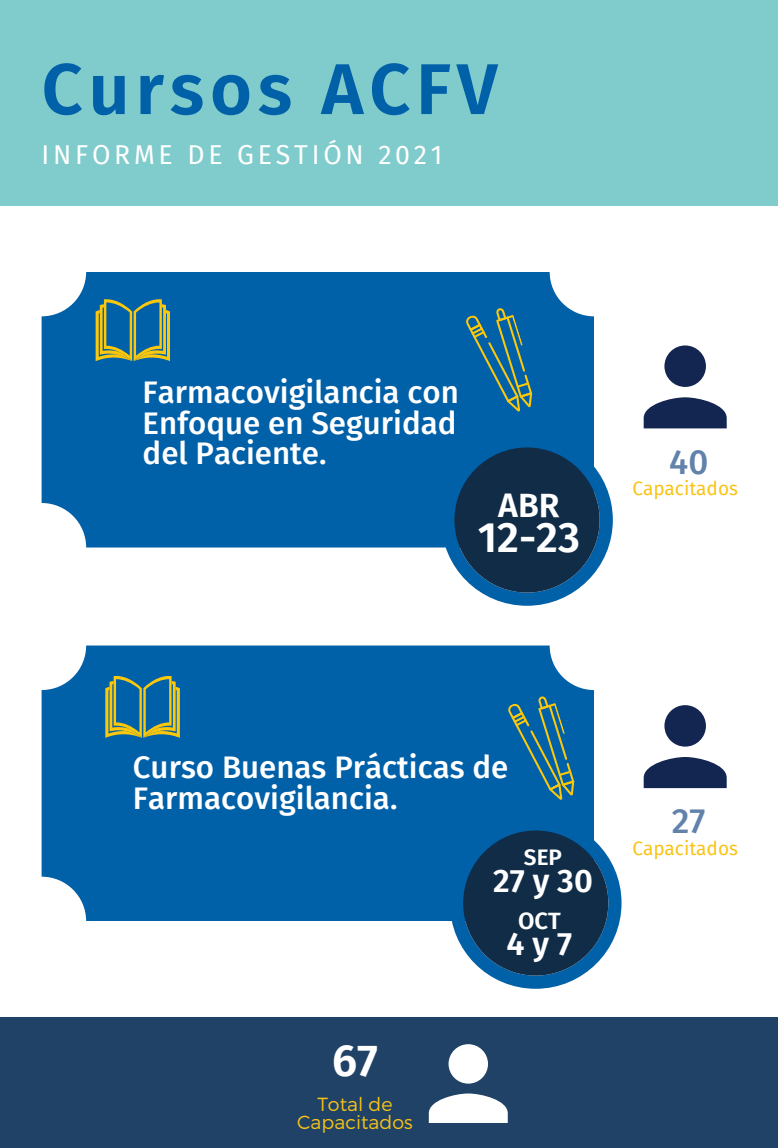
<style>
.page{position:relative;width:778px;height:1148px;background:#fff}
.page>*{position:absolute;margin:0;border:0;box-sizing:border-box;transform-origin:0 0}
.t1{font:600 71.88px "Fira Sans";letter-spacing:.08em;color:#0060a8}
.t2{font:600 45px "Fira Sans";color:#fff}
.t3{font:600 42.5px "Fira Sans";color:#fff}
.t4{font:500 34.75px "Fira Sans";color:#6182ab}
.t5{font:600 33.75px "Fira Sans";color:#fff}
.t6{font:600 32.5px "Fira Sans";letter-spacing:.12em;color:#fff}
.t7{font:500 31.25px/31px "Fira Sans";color:#fff;text-align:justify}
.t8{font:26.62px "Fira Sans";letter-spacing:.14em;color:#fff}
.t9{font:600 23.75px "Fira Sans";color:#fff}
.t10{font:600 22.5px "Fira Sans";color:#fff}
.t11{font:19px "Fira Sans";color:#f9c316}
.t12{font:300 19px/17.8px "Montserrat";color:#f9c316;text-align:center}
</style>
<div class="page">
<div style="left:0;top:1017px;width:777px;height:130px;background:#1f4266"></div>
<div style="left:0;top:0;width:777px;height:206px;background:#80cbcb"></div>
<svg style="left:428px;top:1044px;width:79px;height:78px"></svg>
<div style="left:42px;top:645px;width:552px;height:276px;background:#0060a8;border-radius:45px"></div>
<div style="left:42px;top:272px;width:552px;height:275px;background:#0060a8;border-radius:45px"></div>
<svg style="left:643px;top:345px;width:83px;height:83px"></svg>
<svg style="left:508px;top:696px;width:67px;height:104px"></svg>
<svg style="left:105px;top:675px;width:74px;height:63px"></svg>
<svg style="left:96px;top:299px;width:74px;height:62px"></svg>
<svg style="left:466px;top:308px;width:67px;height:104px"></svg>
<svg style="left:643px;top:705px;width:83px;height:83px"></svg>
<svg style="left:441px;top:449px;width:171px;height:157px"></svg>
<div style="left:454px;top:447px;width:145px;height:145px;background:#112c47;border-radius:50%"></div>
<svg style="left:452px;top:840px;width:169px;height:148px"></svg>
<div style="left:463px;top:830px;width:145px;height:145px;background:#112c47;border-radius:50%"></div>
<p class="t1" style="left:42px;top:47px;width:457px">Cursos ACFV</p>
<h2 class="t8" style="left:42px;top:139px;width:402px">INFORME DE GESTIÓN 2021</h2>
<p class="t7" style="left:142px;top:376px;width:317px">Farmacovigilancia con Enfoque en Seguridad del Paciente.</p>
<p class="t5" style="left:498px;top:485px;width:63px">ABR</p>
<p class="t3" style="left:477px;top:512px;width:104px">12-23</p>
<h1 class="t4" style="left:668px;top:441px;width:41px">40</h1>
<h4 class="t11" style="left:632px;top:478px;width:107px">Capacitados</h4>
<p class="t7" style="left:133px;top:751px;width:377px">Curso Buenas Prácticas de<br>Farmacovigilancia.</p>
<p class="t2" style="left:332px;top:1033px;width:47px">67</p>
<p class="t12" style="left:297px;top:1094px;width:117px">Total de<br>Capacitados</p>
<h3 class="t10" style="left:523px;top:844px;width:39px">SEP</h3>
<h3 class="t6" style="left:493px;top:861px;width:101px">27 y 30</h3>
<h3 class="t9" style="left:518px;top:906px;width:44px">OCT</h3>
<h3 class="t6" style="left:506px;top:924px;width:67px">4y7</h3>
<p class="t4" style="left:671px;top:800px;width:35px">27</p>
<h3 class="t11" style="left:632px;top:837px;width:107px">Capacitados</h3>
</div>
